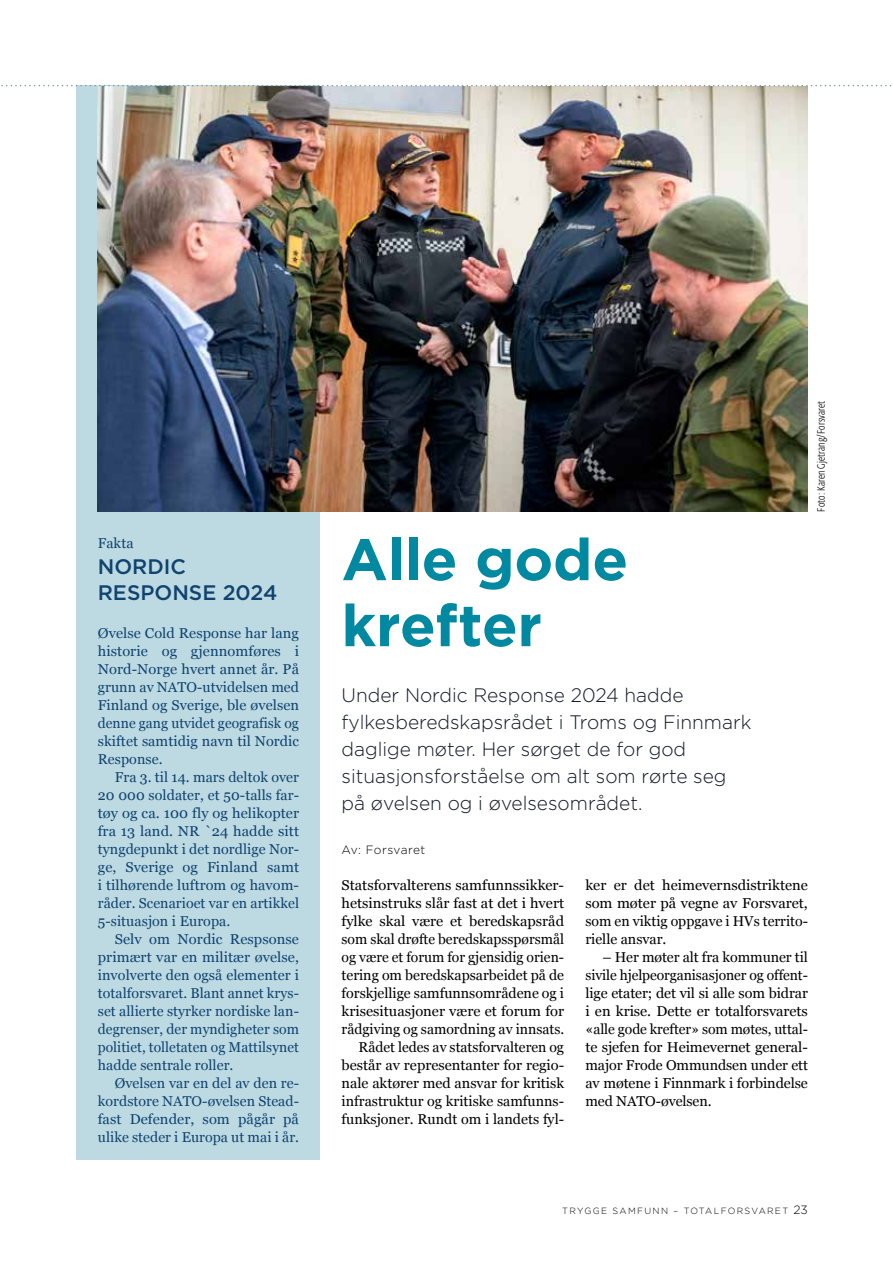
<style>
.page{position:relative;width:893px;height:1263px;background:#fff}
.page>*{position:absolute;margin:0;border:0;box-sizing:border-box;transform-origin:0 0}
.t1{font:700 58.5px/66px "Gotham";letter-spacing:-.005em;color:#0089a0}
.t2{font:500 21px/26.1px "Gotham";color:#10436e}
.t3{font:300 19.5px/27px "Gotham";color:#121726}
.t4{font:14.25px/18px "Georgia";color:#000;text-align:justify}
.t5{font:14.25px/18px "Georgia";letter-spacing:.005em;color:#10436e;text-align:justify}
.t6{font:300 12px "Gotham";letter-spacing:.025em;color:#000}
.t7{font:300 10.5px "Fedra Sans Cond Alt Std";letter-spacing:.01em;color:#000}
.t8{font:300 9px "Gotham";letter-spacing:.15em;color:#000}
.s1{font-size:12px}
</style>
<div class="page">
<div style="left:77px;top:85px;width:243px;height:1075px;background:#bddae3"></div>
<img style="left:98px;top:86px;width:710px;height:426px">
<svg style="left:1px;top:85px;width:891px;height:1px"></svg>
<p class="t5" style="left:98px;top:533px;width:37px">Fakta</p>
<h2 class="t2" style="left:98px;top:553px;width:181px">NORDIC<br>RESPONSE 2024</h2>
<p class="t5" style="left:98px;top:623px;width:203px">Øvelse Cold Response har lang historie og gjennomføres i Nord-Norge hvert annet år. På grunn av NATO-utvidelsen med Finland og Sverige, ble øvelsen denne gang utvidet geografisk og skiftet samtidig navn til Nordic Response.</p>
<p class="t5" style="left:98px;top:767px;width:203px;text-indent:17px">Fra 3. til 14. mars deltok over 20 000 soldater, et 50-talls far&shy;tøy og ca. 100 fly og helikopter fra 13 land. NR `24 hadde sitt tyngdepunkt i det nordlige Nor&shy;ge, Sverige og Finland samt i tilhørende luftrom og havom&shy;råder. Scenarioet var en artikkel 5-situasjon i Europa.</p>
<p class="t5" style="left:98px;top:929px;width:203px;text-indent:17px">Selv om Nordic Respsonse primært var en militær øvelse, involverte den også elementer i totalforsvaret. Blant annet krys&shy;set allierte styrker nordiske lan&shy;degrenser, der myndigheter som politiet, tolletaten og Mattilsynet hadde sentrale roller.</p>
<p class="t5" style="left:98px;top:1073px;width:203px;text-indent:17px">Øvelsen var en del av den re&shy;kordstore NATO-øvelsen Stead&shy;fast Defender, som pågår på ulike steder i Europa ut mai i år.</p>
<h1 class="t1" style="left:342px;top:526px;width:288px">Alle gode krefter</h1>
<p class="t7" style="left:815px;top:512px;width:112px;rotate:-90deg">Foto: Karen Gjetrang/Forsvaret</p>
<h3 class="t3" style="left:342px;top:681px;width:411px">Under Nordic Response 2024 hadde fylkesberedskapsrådet i Troms og Finnmark daglige møter. Her sørget de for god situasjonsforståelse om alt som rørte seg på øvelsen og i øvelsesområdet.</h3>
<p class="t6" style="left:342px;top:843px;width:85px">Av: Forsvaret</p>
<p class="t4" style="left:342px;top:875px;width:224px;text-align:right">Statsforvalterens samfunnssikker&shy;hetsinstruks slår fast at det i hvert fylke skal være et beredskapsråd som skal drøfte beredskapsspørsmål og være et forum for gjensidig orien&shy;tering om beredskapsarbeidet på de forskjellige samfunnsområdene og i krisesituasjoner være et forum for rådgiving og samordning av innsats.<br>Rådet ledes av statsforvalteren og består av representanter for regio&shy;nale aktører med ansvar for kritisk infrastruktur og kritiske samfunns&shy;funksjoner. Rundt om i landets fyl-</p>
<p class="t4" style="left:585px;top:875px;width:224px">ker er det heimevernsdistriktene som møter på vegne av Forsvaret, som en viktig oppgave i HVs territo&shy;rielle ansvar.</p>
<p class="t4" style="left:585px;top:947px;width:224px;text-indent:17px">– Her møter alt fra kommuner til sivile hjelpeorganisasjoner og offent&shy;lige etater; det vil si alle som bidrar i en krise. Dette er totalforsvarets «alle gode krefter» som møtes, uttal&shy;te sjefen for Heimevernet general&shy;major Frode Ommundsen under ett av møtene i Finnmark i forbindelse med NATO-øvelsen.</p>
<p class="t8" style="left:562px;top:1205px;width:247px">TRYGGE SAMFUNN – TOTALFORSVARET <span class="s1">23</span></p>
</div>
